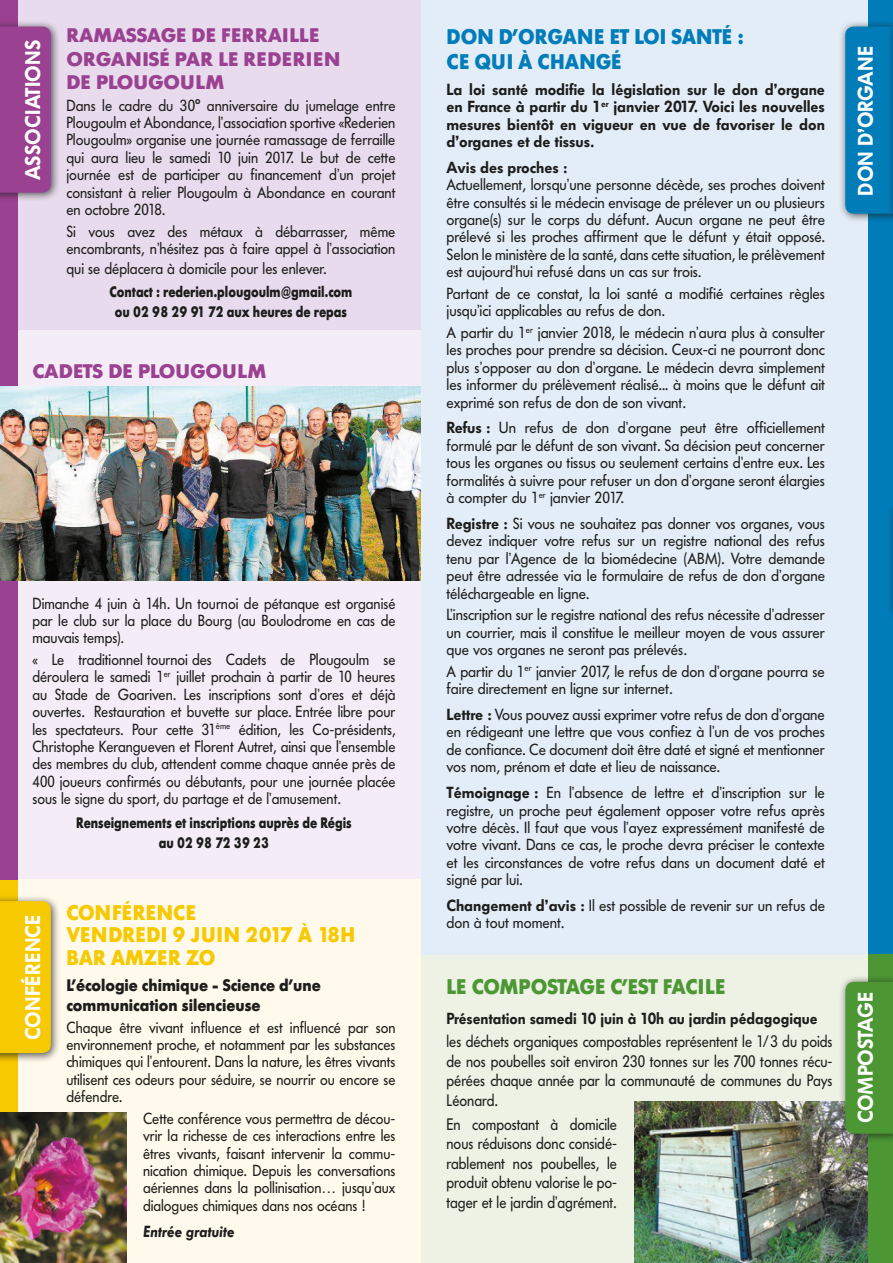
<style>
.page{position:relative;width:893px;height:1263px;background:#fff}
.page>*{position:absolute;margin:0;border:0;box-sizing:border-box;transform-origin:0 0}
.t1{font:700 21px/22.5px "Futura BQ";letter-spacing:.02em;color:#f6c900;scale:.93 1}
.t2{font:700 21px/25.2px "Futura BQ";color:#007cb9;scale:.93 1}
.t3{font:600 21px "Futura BQ";color:#fff;scale:.95 1}
.t4{font:700 21px "Futura BQ";color:#4c9734;scale:.93 1}
.t5{font:600 21px "Futura BQ";letter-spacing:.03em;color:#fff;scale:.95 1}
.t6{font:600 21px "Futura BQ";letter-spacing:-.02em;color:#fff;scale:.95 1}
.t7{font:700 19.5px/23.4px "Futura BQ";color:#9a4191}
.t8{font:16.5px/19.5px "Futura BQ";color:#1d1d1b;text-align:justify;scale:.9 1}
.t9{font:700 16.5px/19.5px "Futura BQ";color:#1d1d1b;scale:.9 1}
.t10{font:15.9px/17.4px "Futura BQ";color:#1d1d1b;text-align:justify;scale:.96 1}
.t11{font:15.9px/17.4px "Futura BQ";color:#1d1d1b;text-align:justify;scale:.93 1}
.t12{font:15.9px/17.4px "Futura BQ";color:#1d1d1b;text-align:justify;scale:.94 1}
.t13{font:600 15.9px/17.4px "Futura BQ";color:#1d1d1b;text-align:justify;scale:.96 1}
.t14{font:600 15.9px "Futura BQ";color:#1d1d1b;scale:.93 1}
.t15{font:italic 600 15.9px "Futura BQ";color:#1d1d1b;scale:.93 1}
.t16{font:700 15px/19.5px "Futura BQ";color:#1d1d1b;text-align:center;scale:.79 1}
.s1{font-weight:600}
</style>
<div class="page">
<div style="left:419px;top:952px;width:465px;height:311px;background:#edf2e5"></div>
<img style="left:634px;top:1102px;width:234px;height:161px">
<div style="left:419px;top:0;width:465px;height:955px;background:#e3edf8"></div>
<div style="left:0;top:0;width:421px;height:873px;background:#e8dbed"></div>
<div style="left:0;top:330px;width:421px;height:560px;background:#f4edf7"></div>
<div style="left:0;top:880px;width:421px;height:383px;background:#fffaec"></div>
<div style="left:868px;top:0;width:25px;height:955px;background:#007cb9"></div>
<div style="left:868px;top:955px;width:25px;height:308px;background:#4c9734"></div>
<div style="left:0;top:880px;width:17px;height:383px;background:#f6c900"></div>
<div style="left:0;top:0;width:17px;height:880px;background:#9a4191"></div>
<div style="left:0;top:20px;width:61px;height:182px;background:#1d1d1b;opacity:.75"></div>
<div style="left:0;top:27px;width:51px;height:166px;background:#9a4191"></div>
<div style="left:0;top:894px;width:61px;height:169px;background:#1d1d1b;opacity:.75"></div>
<div style="left:0;top:901px;width:51px;height:152px;background:#f6c900"></div>
<div style="left:839px;top:975px;width:54px;height:168px;background:#1d1d1b;opacity:.75"></div>
<svg style="left:845px;top:982px;width:48px;height:152px"></svg>
<div style="left:838px;top:20px;width:55px;height:203px;background:#1d1d1b;opacity:.75"></div>
<div style="left:845px;top:27px;width:42px;height:187px;background:#007cb9"></div>
<div style="left:887px;top:502px;width:6px;height:118px;background:#1d1d1b;opacity:.75"></div>
<div style="left:887px;top:20px;width:6px;height:203px;background:#0274ac"></div>
<img style="left:0;top:1112px;width:126px;height:151px">
<img style="left:0;top:387px;width:421px;height:194px">
<h1 class="t3" style="left:21px;top:180px;width:148px;rotate:-90deg">ASSOCIATIONS</h1>
<p class="t7" style="left:66px;top:24px;width:275px">RAMASSAGE DE FERRAILLE<br>ORGANISÉ PAR LE REDERIEN<br>DE PLOUGOULM</p>
<p class="t12" style="left:66px;top:97px;width:352px">Dans le cadre du 30° anniversaire du jumelage entre Plougoulm et Abondance, l’association sportive «Rederien Plougoulm» organise une journée ramassage de ferraille qui aura lieu le samedi 10 juin 2017. Le but de cette journée est de participer au financement d’un projet consistant à relier Plougoulm à Abondance en courant en octobre 2018.</p>
<p class="t12" style="left:66px;top:223px;width:352px">Si vous avez des métaux à débarrasser, même encombrants, n’hésitez pas à faire appel à l’association</p>
<p class="t12" style="left:66px;top:260px;width:278px">qui se déplacera à domicile pour les enlever.</p>
<p class="t16" style="left:110px;top:282px;width:309px">Contact : rederien.plougoulm@gmail.com ou 02 98 29 91 72 aux heures de repas</p>
<p class="t7" style="left:32px;top:359px;width:235px">CADETS DE PLOUGOULM</p>
<p class="t11" style="left:32px;top:594px;width:392px">Dimanche 4 juin à 14h. Un tournoi de pétanque est organisé par le club sur la place du Bourg (au Boulodrome en cas de mauvais temps).</p>
<p class="t11" style="left:32px;top:651px;width:392px">« Le traditionnel tournoi des Cadets de Plougoulm se déroulera le samedi 1<sup>er</sup> juillet prochain à partir de 10 heures au Stade de Goariven. Les inscriptions sont d’ores et déjà ouvertes. Restauration et buvette sur place. Entrée libre pour les spectateurs. Pour cette 31<sup>ème</sup> édition, les Co-présidents, Christophe Kerangueven et Florent Autret, ainsi que l’ensemble des membres du club, attendent comme chaque année près de 400 joueurs confirmés ou débutants, pour une journée placée sous le signe du sport, du partage et de l’amusement.</p>
<p class="t16" style="left:76px;top:813px;width:350px">Renseignements et inscriptions auprès de Régis au 02 98 72 39 23</p>
<h1 class="t5" style="left:21px;top:1040px;width:134px;rotate:-90deg">CONFÉRENCE</h1>
<h1 class="t1" style="left:66px;top:901px;width:312px">CONFÉRENCE<br>VENDREDI 9 JUIN 2017 À 18H<br>BAR AMZER ZO</h1>
<p class="t9" style="left:66px;top:976px;width:284px">L’écologie chimique - Science d’une communication silencieuse</p>
<p class="t11" style="left:66px;top:1018px;width:355px">Chaque être vivant influence et est influencé par son environnement proche, et notamment par les substances chimiques qui l’entourent. Dans la nature, les êtres vivants utilisent ces odeurs pour séduire, se nourrir ou encore se défendre.</p>
<p class="t11" style="left:143px;top:1110px;width:273px">Cette conférence vous permettra de décou&shy;vrir la richesse de ces interactions entre les êtres vivants, faisant intervenir la commu&shy;nication chimique. Depuis les conversations aériennes dans la pollinisation… jusqu’aux dialogues chimiques dans nos océans !</p>
<p class="t15" style="left:143px;top:1222px;width:100px">Entrée gratuite</p>
<h1 class="t2" style="left:446px;top:24px;width:321px">DON D’ORGANE ET LOI SANTÉ :<br>CE QUI À CHANGÉ</h1>
<p class="t13" style="left:446px;top:81px;width:396px">La loi santé modifie la législation sur le don d’organe en France à partir du 1<sup>er</sup> janvier 2017. Voici les nouvelles mesures bientôt en vigueur en vue de favoriser le don d’organes et de tissus.</p>
<p class="t13" style="left:446px;top:159px;width:127px">Avis des proches :</p>
<p class="t10" style="left:446px;top:176px;width:396px">Actuellement, lorsqu’une personne décède, ses proches doivent être consultés si le médecin envisage de prélever un ou plusieurs organe(s) sur le corps du défunt. Aucun organe ne peut être prélevé si les proches affirment que le défunt y était opposé.<br>Selon le ministère de la santé, dans cette situation, le prélèvement est aujourd’hui refusé dans un cas sur trois.</p>
<p class="t10" style="left:446px;top:285px;width:396px">Partant de ce constat, la loi santé a modifié certaines règles jusqu’ici applicables au refus de don.</p>
<p class="t10" style="left:446px;top:324px;width:396px">A partir du 1<sup>er</sup> janvier 2018, le médecin n’aura plus à consulter les proches pour prendre sa décision. Ceux-ci ne pourront donc plus s’opposer au don d’organe. Le médecin devra simplement les informer du prélèvement réalisé... à moins que le défunt ait exprimé son refus de don de son vivant.</p>
<p class="t10" style="left:446px;top:419px;width:396px"><span class="s1">Refus :</span> Un refus de don d’organe peut être officiellement formulé par le défunt de son vivant. Sa décision peut concerner tous les organes ou tissus ou seulement certains d’entre eux. Les formalités à suivre pour refuser un don d’organe seront élargies à compter du 1<sup>er</sup> janvier 2017.</p>
<p class="t10" style="left:446px;top:515px;width:396px"><span class="s1">Registre :</span> Si vous ne souhaitez pas donner vos organes, vous devez indiquer votre refus sur un registre national des refus tenu par l’Agence de la biomédecine (ABM). Votre demande peut être adressée via le formulaire de refus de don d’organe téléchargeable en ligne.</p>
<p class="t10" style="left:446px;top:606px;width:396px">L’inscription sur le registre national des refus nécessite d’adresser un courrier, mais il constitue le meilleur moyen de vous assurer que vos organes ne seront pas prélevés.</p>
<p class="t10" style="left:446px;top:663px;width:396px">A partir du 1<sup>er</sup> janvier 2017, le refus de don d’organe pourra se faire directement en ligne sur internet.</p>
<p class="t10" style="left:446px;top:706px;width:396px"><span class="s1">Lettre :</span> Vous pouvez aussi exprimer votre refus de don d’organe en rédigeant une lettre que vous confiez à l’un de vos proches de confiance. Ce document doit être daté et signé et mentionner vos nom, prénom et date et lieu de naissance.</p>
<p class="t10" style="left:446px;top:784px;width:396px"><span class="s1">Témoignage :</span> En l’absence de lettre et d’inscription sur le registre, un proche peut également opposer votre refus après votre décès. Il faut que vous l’ayez expressément manifesté de votre vivant. Dans ce cas, le proche devra préciser le contexte et les circonstances de votre refus dans un document daté et signé par lui.</p>
<p class="t10" style="left:446px;top:897px;width:396px"><span class="s1">Changement d’avis :</span> Il est possible de revenir sur un refus de don à tout moment.</p>
<h1 class="t4" style="left:446px;top:973px;width:301px">LE COMPOSTAGE C’EST FACILE</h1>
<p class="t14" style="left:446px;top:1009px;width:400px">Présentation samedi 10 juin à 10h au jardin pédagogique</p>
<p class="t8" style="left:446px;top:1032px;width:430px">les déchets organiques compostables représentent le 1/3 du poids de nos poubelles soit environ 230 tonnes sur les 700 tonnes récu&shy;pérées chaque année par la communauté de communes du Pays Léonard.</p>
<p class="t8" style="left:446px;top:1114px;width:191px">En compostant à domicile nous réduisons donc considé&shy;rablement nos poubelles, le produit obtenu valorise le po&shy;tager et le jardin d’agrément.</p>
<h1 class="t3" style="left:853px;top:196px;width:159px;rotate:-90deg">DON D’ORGANE</h1>
<h1 class="t6" style="left:853px;top:1123px;width:139px;rotate:-90deg">COMPOSTAGE</h1>
</div>
